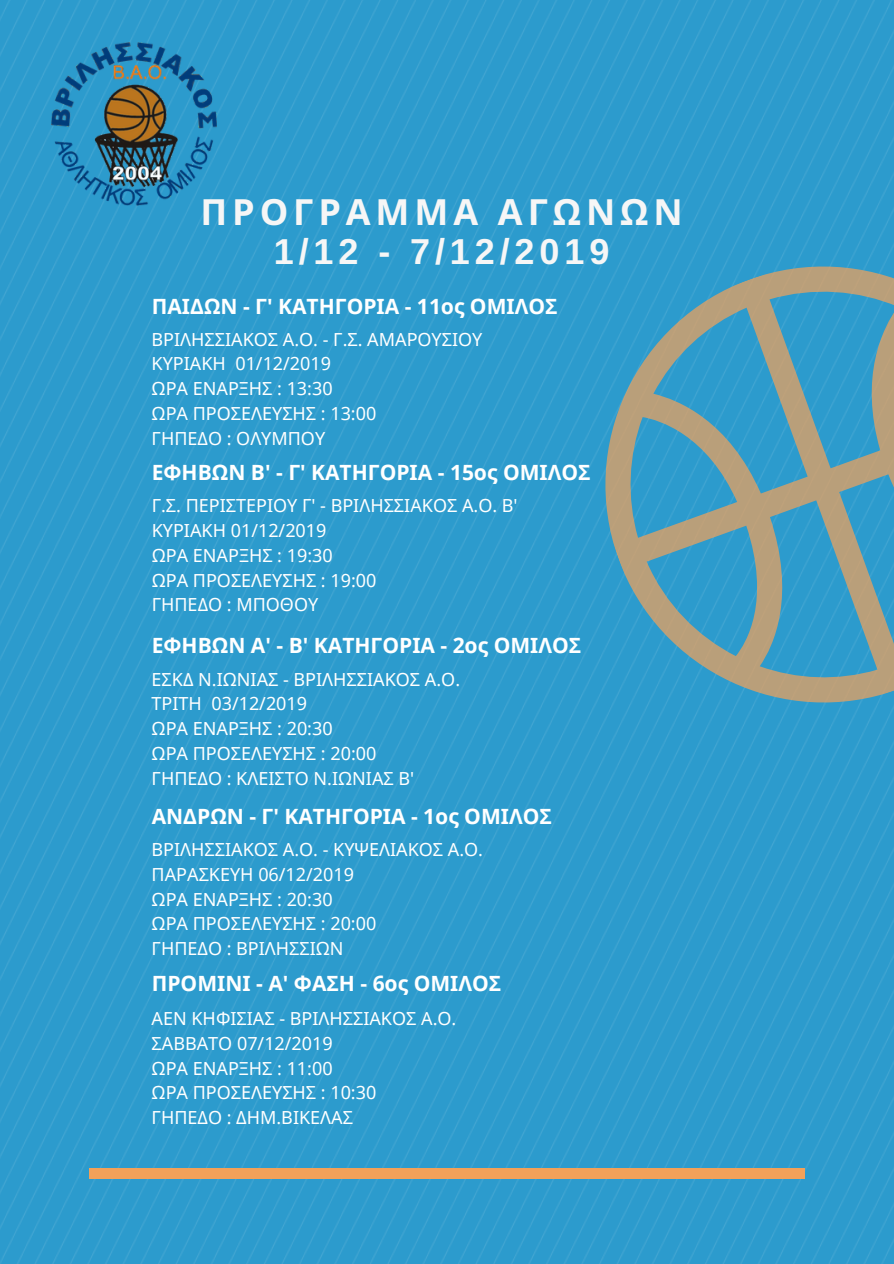
<style>
.page{position:relative;width:894px;height:1264px;background:#fff}
.page>*{position:absolute;margin:0;border:0;box-sizing:border-box;transform-origin:0 0}
.t1{font:700 36px "Noto Sans";letter-spacing:.135em;color:#f6f6f6}
.t2{font:700 36px "Arimo";letter-spacing:.135em;color:#f6f6f6}
.t3{font:700 21px "Noto Sans";color:#fff}
.t4{font:18px/24.8px "Noto Sans";color:#fff}
</style>
<div class="page">
<img style="left:0;top:0;width:893px;height:1263px">
<svg style="left:544px;top:227px;width:349px;height:536px;background:#4f9cb9"></svg>
<div style="left:89px;top:1168px;width:715px;height:10px;background:#f2a159"></div>
<img style="left:52px;top:42px;width:164px;height:164px">
<h1 class="t1" style="left:200px;top:186px;width:483px">ΠΡΟΓΡΑΜΜΑ ΑΓΩΝΩΝ</h1>
<h1 class="t2" style="left:274px;top:231px;width:337px">1/12 - 7/12/2019</h1>
<p class="t3" style="left:152px;top:292px;width:407px">ΠΑΙΔΩΝ - Γ' ΚΑΤΗΓΟΡΙΑ - 11ος ΟΜΙΛΟΣ</p>
<p class="t4" style="left:151px;top:326px;width:332px">ΒΡΙΛΗΣΣΙΑΚΟΣ Α.Ο. - Γ.Σ. ΑΜΑΡΟΥΣΙΟΥ<br>ΚΥΡΙΑΚΗ 01/12/2019<br>ΩΡΑ ΕΝΑΡΞΗΣ : 13:30<br>ΩΡΑ ΠΡΟΣΕΛΕΥΣΗΣ : 13:00<br>ΓΗΠΕΔΟ : ΟΛΥΜΠΟΥ</p>
<p class="t3" style="left:152px;top:457px;width:440px">ΕΦΗΒΩΝ Β' - Γ' ΚΑΤΗΓΟΡΙΑ - 15ος ΟΜΙΛΟΣ</p>
<p class="t4" style="left:152px;top:493px;width:367px">Γ.Σ. ΠΕΡΙΣΤΕΡΙΟΥ Γ' - ΒΡΙΛΗΣΣΙΑΚΟΣ Α.Ο. B'<br>ΚΥΡΙΑΚΗ 01/12/2019<br>ΩΡΑ ΕΝΑΡΞΗΣ : 19:30<br>ΩΡΑ ΠΡΟΣΕΛΕΥΣΗΣ : 19:00<br>ΓΗΠΕΔΟ : ΜΠΟΘΟΥ</p>
<p class="t3" style="left:152px;top:630px;width:431px">ΕΦΗΒΩΝ Α' - Β' ΚΑΤΗΓΟΡΙΑ - 2ος ΟΜΙΛΟΣ</p>
<p class="t4" style="left:151px;top:666px;width:310px">ΕΣΚΔ Ν.ΙΩΝΙΑΣ - ΒΡΙΛΗΣΣΙΑΚΟΣ Α.Ο.<br>ΤΡΙΤΗ 03/12/2019<br>ΩΡΑ ΕΝΑΡΞΗΣ : 20:30<br>ΩΡΑ ΠΡΟΣΕΛΕΥΣΗΣ : 20:00<br>ΓΗΠΕΔΟ : ΚΛΕΙΣΤΟ Ν.ΙΩΝΙΑΣ Β'</p>
<p class="t3" style="left:152px;top:802px;width:401px">ΑΝΔΡΩΝ - Γ' ΚΑΤΗΓΟΡΙΑ - 1ος ΟΜΙΛΟΣ</p>
<p class="t4" style="left:151px;top:836px;width:333px">ΒΡΙΛΗΣΣΙΑΚΟΣ Α.Ο. - ΚΥΨΕΛΙΑΚΟΣ Α.Ο.<br>ΠΑΡΑΣΚΕΥΗ 06/12/2019<br>ΩΡΑ ΕΝΑΡΞΗΣ : 20:30<br>ΩΡΑ ΠΡΟΣΕΛΕΥΣΗΣ : 20:00<br>ΓΗΠΕΔΟ : ΒΡΙΛΗΣΣΙΩΝ</p>
<p class="t3" style="left:152px;top:968px;width:351px">ΠΡΟΜΙΝΙ - Α' ΦΑΣΗ - 6ος ΟΜΙΛΟΣ</p>
<p class="t4" style="left:151px;top:1005px;width:306px">ΑΕΝ ΚΗΦΙΣΙΑΣ - ΒΡΙΛΗΣΣΙΑΚΟΣ Α.Ο.<br>ΣΑΒΒΑΤΟ 07/12/2019<br>ΩΡΑ ΕΝΑΡΞΗΣ : 11:00<br>ΩΡΑ ΠΡΟΣΕΛΕΥΣΗΣ : 10:30<br>ΓΗΠΕΔΟ : ΔΗΜ.ΒΙΚΕΛΑΣ</p>
</div>
